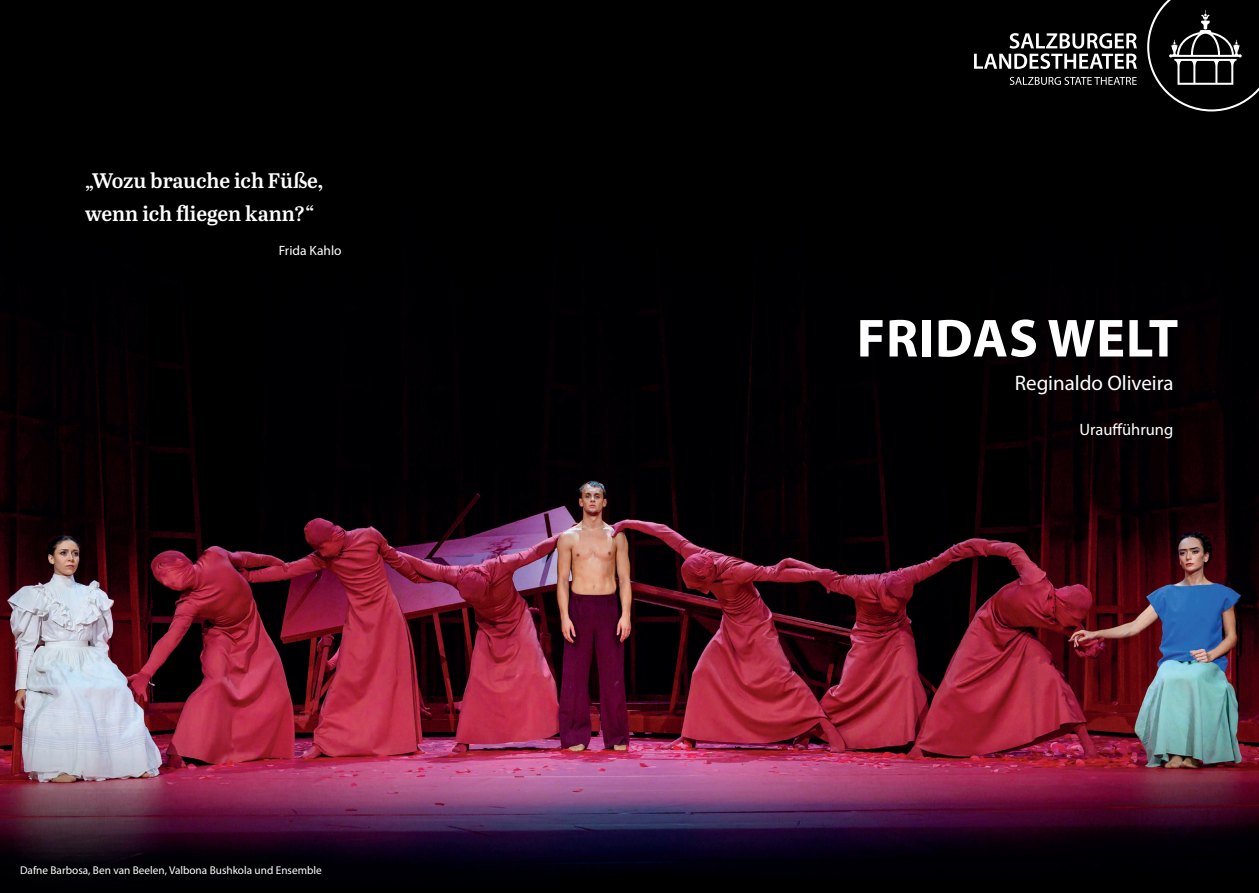
<style>
.page{position:relative;width:1259px;height:893px;background:#fff}
.page>*{position:absolute;margin:0;border:0;box-sizing:border-box;transform-origin:0 0}
.t1{font:700 54px "Myriad Pro";letter-spacing:.015em;color:#fff}
.t2{font:600 21px/33.8px "Abril Text";letter-spacing:-.005em;color:#fff}
.t3{font:21px "Myriad Pro";letter-spacing:-.005em;color:#fff}
.t4{font:16.5px "Myriad Pro";color:#fff}
.t5{font:13.5px "Myriad Pro";color:#fff}
.t6{font:11.25px "Myriad Pro";color:#fff}
</style>
<div class="page">
<img style="left:0;top:0;width:1259px;height:893px">
<svg style="left:1147px;top:0;width:112px;height:111px;background:#1d1d1e"></svg>
<svg style="left:974px;top:33px;width:163px;height:36px"></svg>
<svg style="left:1009px;top:77px;width:127px;height:8px"></svg>
<img style="left:7px;top:852px;width:327px;height:36px">
<h2 class="t2" style="left:85px;top:162px;width:240px">„Wozu brauche ich Füße, wenn ich fliegen kann?“</h2>
<p class="t5" style="left:279px;top:242px;width:64px">Frida Kahlo</p>
<p class="t6" style="left:20px;top:863px;width:303px">Dafne Barbosa, Ben van Beelen, Valbona Bushkola und Ensemble</p>
<h1 class="t1" style="left:856px;top:303px;width:323px">FRIDAS WELT</h1>
<h2 class="t3" style="left:1015px;top:370px;width:160px">Reginaldo Oliveira</h2>
<h3 class="t4" style="left:1079px;top:420px;width:95px">Uraufführung</h3>
</div>
